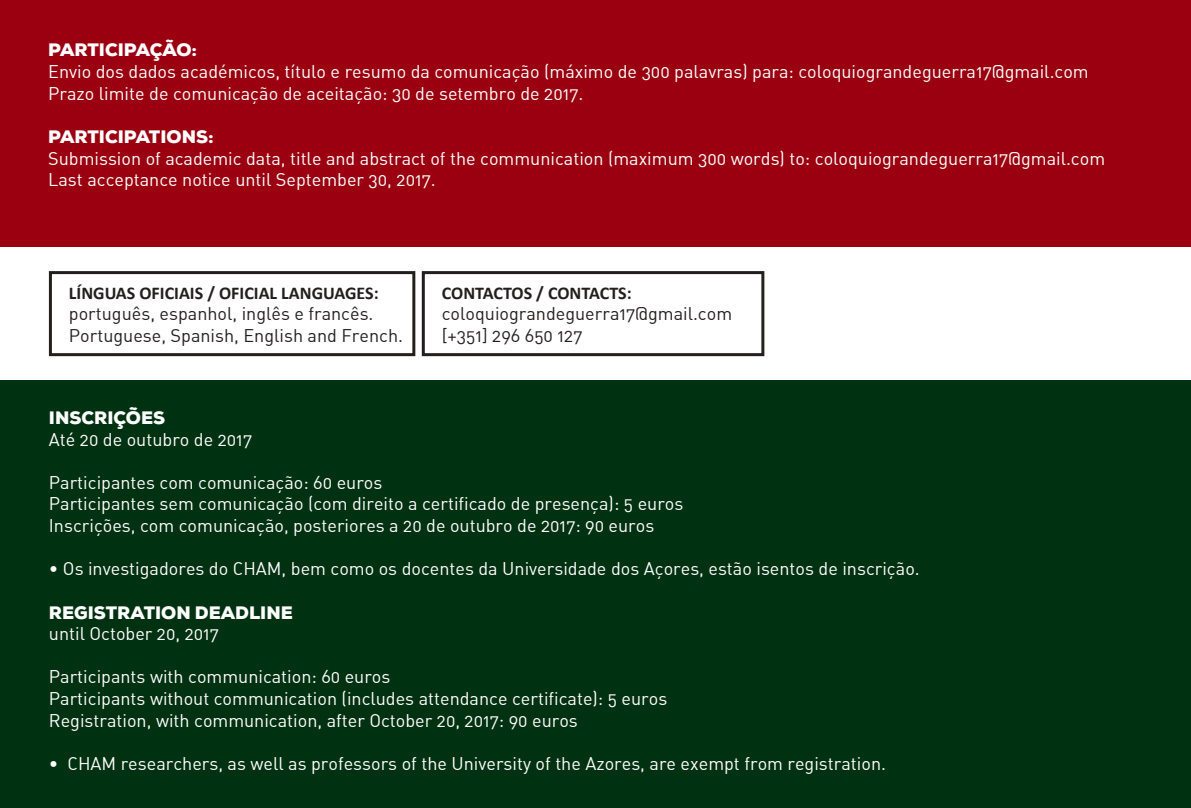
<style>
.page{position:relative;width:1191px;height:808px;background:#fff}
.page>*{position:absolute;margin:0;border:0;box-sizing:border-box;transform-origin:0 0}
.t1{font:18px/21.6px "DIN Alternate";color:#fff}
.t2{font:18px/21.6px "DIN Alternate";color:#241f1f}
.t3{font:900 18px "Nexa";color:#fff}
.t4{font:700 18px "Calibri";color:#241f1f}
</style>
<div class="page">
<div style="left:0;top:381px;width:1191px;height:427px;background:#003110"></div>
<div style="left:0;top:0;width:1191px;height:247px;background:#9a0010"></div>
<div style="left:49px;top:271px;width:366px;height:85px;border:3px solid #241f1f"></div>
<div style="left:422px;top:271px;width:342px;height:85px;border:3px solid #241f1f"></div>
<p class="t3" style="left:48px;top:38px;width:150px">PARTICIPAÇÃO:</p>
<p class="t1" style="left:48px;top:60px;width:1042px">Envio dos dados académicos, título e resumo da comunicação (máximo de 300 palavras) para: coloquiograndeguerra17@gmail.com<br>Prazo limite de comunicação de aceitação: 30 de setembro de 2017.</p>
<p class="t3" style="left:48px;top:125px;width:167px">PARTICIPATIONS:</p>
<p class="t1" style="left:48px;top:147px;width:1058px">Submission of academic data, title and abstract of the communication (maximum 300 words) to: coloquiograndeguerra17@gmail.com<br>Last acceptance notice until September 30, 2017.</p>
<p class="t4" style="left:69px;top:280px;width:311px">LÍNGUAS OFICIAIS / OFICIAL LANGUAGES:</p>
<p class="t2" style="left:69px;top:303px;width:335px">português, espanhol, inglês e francês.<br>Portuguese, Spanish, English and French.</p>
<p class="t4" style="left:442px;top:280px;width:191px">CONTACTOS / CONTACTS:</p>
<p class="t2" style="left:442px;top:303px;width:292px">coloquiograndeguerra17@gmail.com [+351] 296 650 127</p>
<p class="t3" style="left:49px;top:406px;width:118px">INSCRIÇÕES</p>
<p class="t1" style="left:49px;top:428px;width:205px">Até 20 de outubro de 2017</p>
<p class="t1" style="left:49px;top:471px;width:636px">Participantes com comunicação: 60 euros<br>Participantes sem comunicação (com direito a certificado de presença): 5 euros<br>Inscrições, com comunicação, posteriores a 20 de outubro de 2017: 90 euros</p>
<p class="t1" style="left:49px;top:558px;width:872px">• Os investigadores do CHAM, bem como os docentes da Universidade dos Açores, estão isentos de inscrição.</p>
<p class="t3" style="left:49px;top:601px;width:245px">REGISTRATION DEADLINE</p>
<p class="t1" style="left:49px;top:622px;width:172px">until October 20, 2017</p>
<p class="t1" style="left:49px;top:666px;width:620px">Participants with communication: 60 euros<br>Participants without communication (includes attendance certificate): 5 euros<br>Registration, with communication, after October 20, 2017: 90 euros</p>
<p class="t1" style="left:49px;top:752px;width:838px">• CHAM researchers, as well as professors of the University of the Azores, are exempt from registration.</p>
</div>
